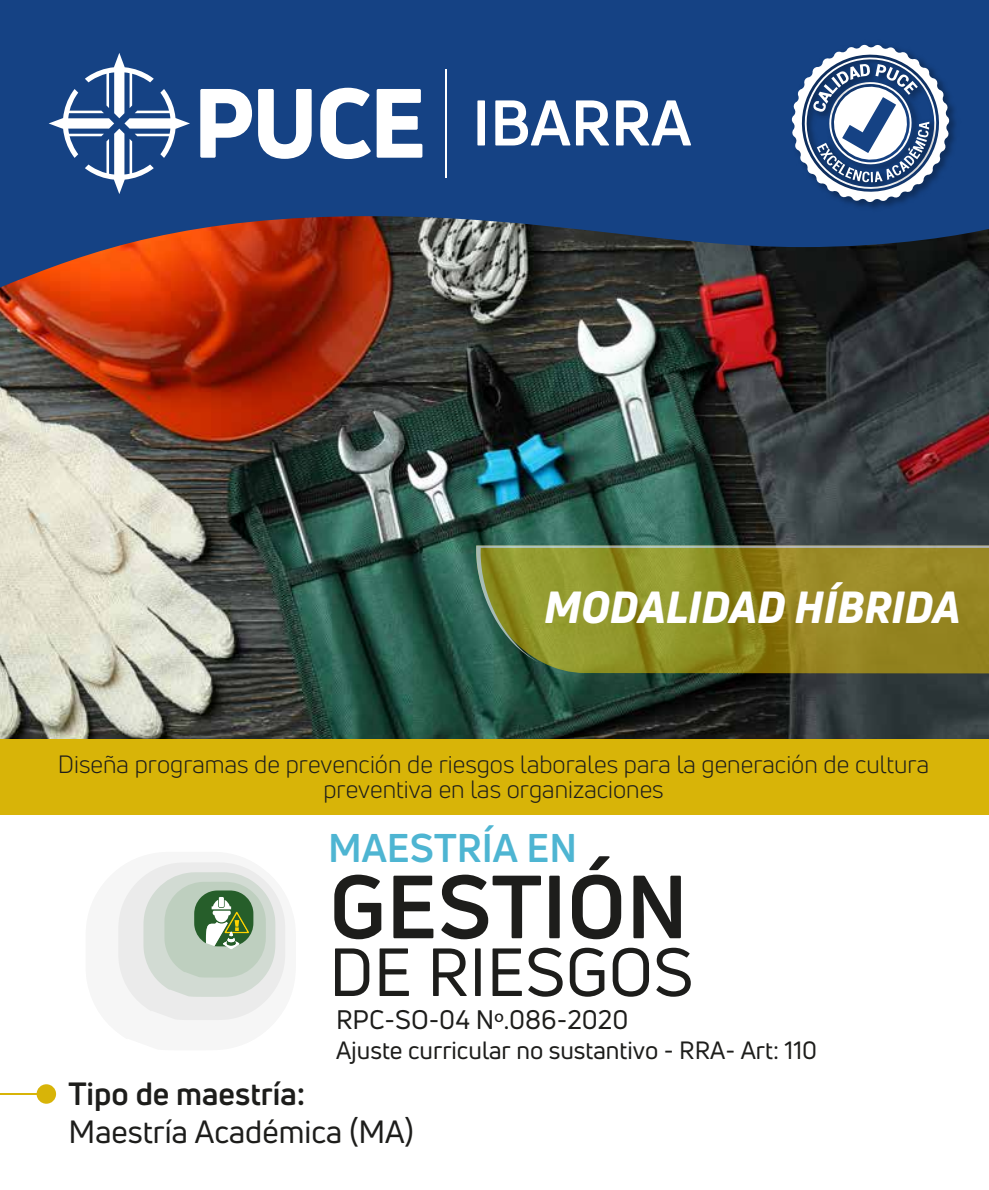
<style>
.page{position:relative;width:989px;height:1190px;background:#fff}
.page>*{position:absolute;margin:0;border:0;box-sizing:border-box;transform-origin:0 0}
.t1{font:700 87.5px "Uni Neue";color:#1d1d1b}
.t2{font:66.5px "Uni Neue";color:#1d1d1b}
.t3{font:italic 800 43.93px "Uni Neue";color:#fff}
.t4{font:700 39.2px "Uni Neue";color:#4eb5d2}
.t5{font:31.5px "Uni Neue";color:#1d1d1b}
.t6{font:700 31.5px "Uni Neue";color:#1d1d1b}
.t7{font:26.25px "Uni Neue";color:#1d1d1b}
.t8{font:24.5px/24.5px "Uni Neue";color:#1d1d1b;text-align:center}
.t9{font:24.5px "Uni Neue";color:#1d1d1b}
.s1{font-family:"Myriad Pro"}
</style>
<div class="page">
<img style="left:0;top:289px;width:989px;height:450px">
<div style="left:37px;top:1084px;width:19px;height:20px;background:#d8b408;border-radius:50%"></div>
<hr style="left:0;top:1093px;width:37px;height:2px;background:#d8b408">
<svg style="left:118px;top:862px;width:168px;height:158px"></svg>
<div style="left:0;top:739px;width:989px;height:76px;background:#d8b408"></div>
<svg style="left:0;top:0;width:989px;height:289px;background:#2c3f6c"></svg>
<svg style="left:476px;top:662px;width:513px;height:11px;background:#7d7c23"></svg>
<svg style="left:476px;top:545px;width:513px;height:117px;background:#8f8b29"></svg>
<img style="left:788px;top:40px;width:173px;height:173px">
<svg style="left:791px;top:44px;width:158px;height:159px"></svg>
<svg style="left:200px;top:89px;width:52px;height:69px"></svg>
<svg style="left:258px;top:89px;width:54px;height:70px"></svg>
<svg style="left:320px;top:88px;width:51px;height:71px"></svg>
<svg style="left:377px;top:89px;width:45px;height:69px"></svg>
<svg style="left:49px;top:53px;width:141px;height:141px"></svg>
<div style="left:477px;top:100px;width:8px;height:45px;background:#fff"></div>
<svg style="left:495px;top:100px;width:75px;height:45px"></svg>
<svg style="left:576px;top:100px;width:33px;height:45px"></svg>
<svg style="left:616px;top:100px;width:75px;height:45px"></svg>
<hr style="left:445px;top:70px;width:2px;height:108px;background:#fff">
<h3 class="t3" style="left:544px;top:578px;width:418px">MODALIDAD HÍBRIDA</h3>
<p class="t8" style="left:58px;top:752px;width:872px">Diseña programas de prevención de riesgos laborales para la generación de cultura preventiva en las organizaciones</p>
<h3 class="t4" style="left:328px;top:824px;width:251px">MAESTRÍA EN</h3>
<h1 class="t1" style="left:329px;top:852px;width:360px">GESTIÓN</h1>
<h2 class="t2" style="left:329px;top:931px;width:366px">DE RIESGOS</h2>
<p class="t7" style="left:336px;top:1003px;width:294px">RPC-SO-04 N<span class="s1">º</span>.086-2020</p>
<p class="t9" style="left:336px;top:1034px;width:482px">Ajuste curricular no sustantivo - RRA- Art: 110</p>
<p class="t6" style="left:68px;top:1074px;width:238px">Tipo de maestría:</p>
<p class="t5" style="left:68px;top:1112px;width:347px">Maestría Académica (MA)</p>
</div>
